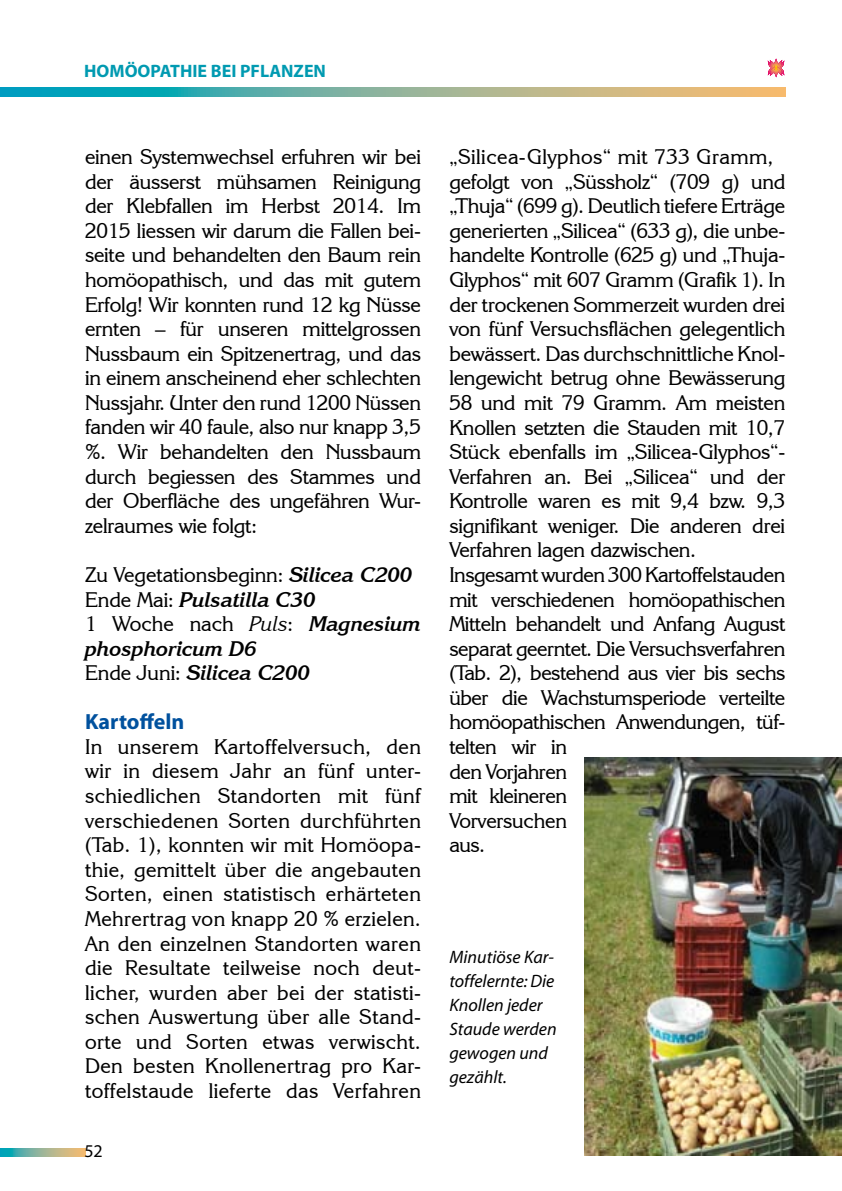
<style>
.page{position:relative;width:842px;height:1191px;background:#fff}
.page>*{position:absolute;margin:0;border:0;box-sizing:border-box;transform-origin:0 0}
.t1{font:700 22px "Myriad Pro";color:#00519e}
.t2{font:21px/24.6px "Korinna IT Cby BT";letter-spacing:-.01em;color:#000;text-align:justify}
.t3{font:italic 700 21px/24.6px "Korinna IT Cby BT";color:#000}
.t4{font:italic 18px/24px "Myriad";color:#000}
.t5{font:700 18px "Myriad Pro";color:#009ab1}
.t6{font:18px "Myriad Pro";color:#000}
.s1{font-weight:400;font-style:normal}
.s2{font-weight:400}
</style>
<div class="page">
<svg style="left:0;top:88px;width:785px;height:8px;background:#7fb09a"></svg>
<svg style="left:0;top:1148px;width:85px;height:8px"></svg>
<svg style="left:768px;top:59px;width:16px;height:18px"></svg>
<img style="left:584px;top:757px;width:258px;height:398px">
<p class="t5" style="left:84px;top:59px;width:243px">HOMÖOPATHIE BEI PFLANZEN</p>
<p class="t2" style="left:85px;top:144px;width:337px">einen Systemwechsel erfuhren wir bei der äusserst mühsamen Reinigung der Klebfallen im Herbst 2014. Im 2015 liessen wir darum die Fallen bei&shy;seite und behandelten den Baum rein homöopathisch, und das mit gutem Erfolg! Wir konnten rund 12 kg Nüsse ernten – für unseren mittelgrossen Nussbaum ein Spitzenertrag, und das in einem anscheinend eher schlechten Nussjahr. Unter den rund 1200 Nüssen fanden wir 40 faule, also nur knapp 3,5 %. Wir behandelten den Nussbaum durch begiessen des Stammes und der Oberfläche des ungefähren Wur&shy;zelraumes wie folgt:</p>
<p class="t3" style="left:85px;top:562px;width:337px"><span class="s1">Zu Vegetationsbeginn:</span> Silicea C200<br><span class="s1">Ende Mai:</span> Pulsatilla C30<br><span class="s1">1 Woche nach</span> <span class="s2">Puls</span><span class="s1">:</span> Magnesium phosphoricum D6<br><span class="s1">Ende Juni:</span> Silicea C200</p>
<p class="t1" style="left:85px;top:707px;width:101px">Kartoffeln</p>
<p class="t2" style="left:85px;top:734px;width:337px">In unserem Kartoffelversuch, den wir in diesem Jahr an fünf unter&shy;schiedlichen Standorten mit fünf verschiedenen Sorten durchführten (Tab. 1), konnten wir mit Homöopa&shy;thie, gemittelt über die angebauten Sorten, einen statistisch erhärteten Mehrertrag von knapp 20 % erzielen.<br>An den einzelnen Standorten waren die Resultate teilweise noch deut&shy;licher, wurden aber bei der statisti&shy;schen Auswertung über alle Stand&shy;orte und Sorten etwas verwischt.<br>Den besten Knollenertrag pro Kar&shy;toffelstaude lieferte das Verfahren</p>
<p class="t6" style="left:84px;top:1139px;width:20px">52</p>
<p class="t2" style="left:449px;top:144px;width:337px;text-align:left">„Silicea-Glyphos“ mit 733 Gramm, gefolgt von „Süssholz“ (709 g) und „Thuja“ (699 g). Deutlich tiefere Erträge generierten „Silicea“ (633 g), die unbe&shy;handelte Kontrolle (625 g) und „Thuja-<br>Glyphos“ mit 607 Gramm (Grafik 1). In der trockenen Sommerzeit wurden drei von fünf Versuchsflächen gelegentlich bewässert. Das durchschnittliche Knol&shy;lengewicht betrug ohne Bewässerung<br>58 und mit 79 Gramm. Am meisten<br>Knollen setzten die Stauden mit 10,7<br>Stück ebenfalls im „Silicea-Glyphos“-<br>Verfahren an. Bei „Silicea“ und der<br>Kontrolle waren es mit 9,4 bzw. 9,3 signifikant weniger. Die anderen drei<br>Verfahren lagen dazwischen.<br>Insgesamt wurden 300 Kartoffelstauden mit verschiedenen homöopathischen<br>Mitteln behandelt und Anfang August separat geerntet. Die Versuchsverfahren (Tab. 2), bestehend aus vier bis sechs über die Wachstumsperiode verteilte homöopathischen Anwendungen, tüf&shy;telten wir in<br>den Vorjahren<br>mit kleineren<br>Vorversuchen<br>aus.</p>
<p class="t4" style="left:449px;top:946px;width:109px">Minutiöse Kar&shy;toffelernte: Die<br>Knollen jeder<br>Staude werden gewogen und gezählt.</p>
</div>
